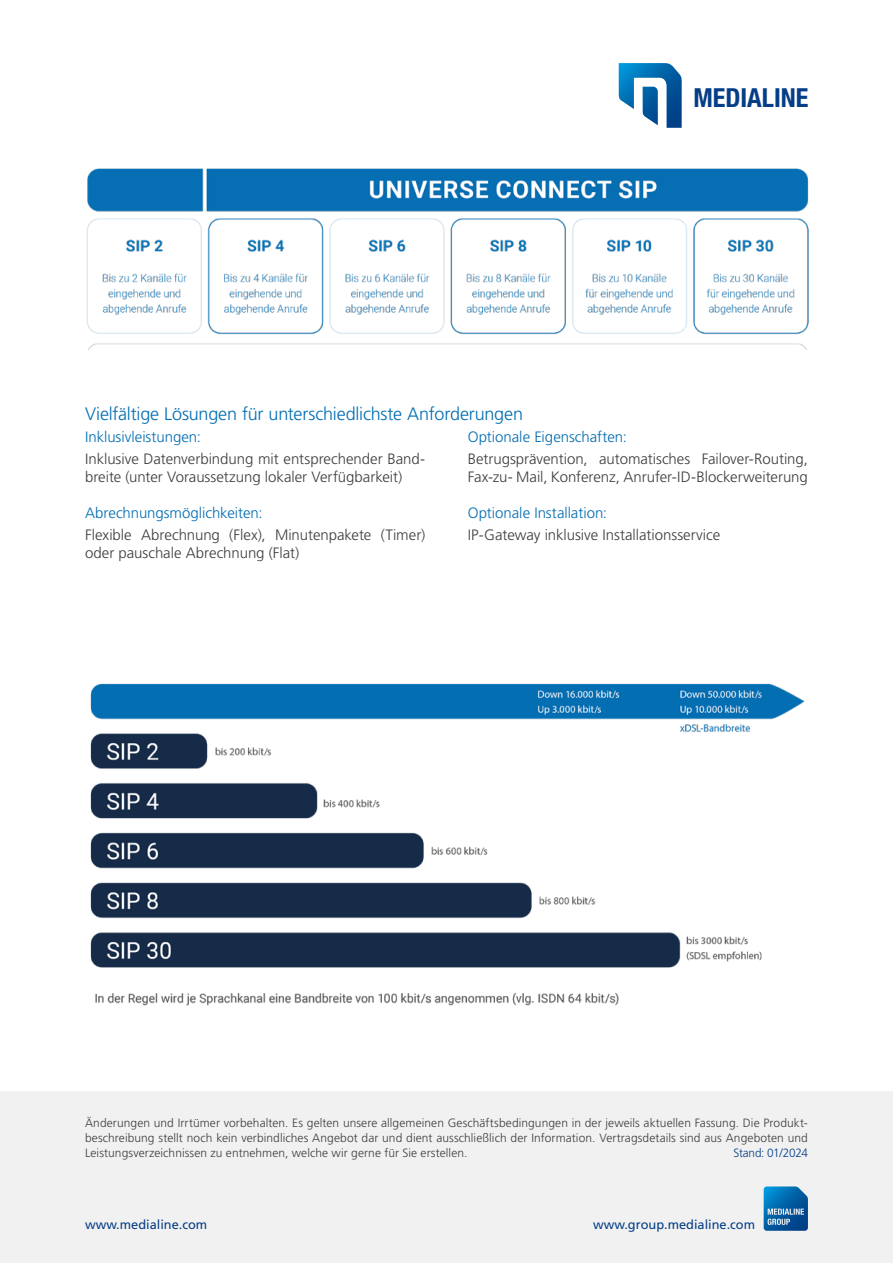
<style>
.page{position:relative;width:893px;height:1263px;background:#fff}
.page>*{position:absolute;margin:0;border:0;box-sizing:border-box;transform-origin:0 0}
.t1{font:700 condensed 26.25px "Helvetica Neue";color:#053e86}
.t2{font:300 18px "Frutiger LT Pro";letter-spacing:-.01em;color:#006db1}
.t3{font:300 15px/18px "Frutiger LT Pro";color:#3d3d3c}
.t4{font:300 15px "Frutiger LT Pro";letter-spacing:-.005em;color:#006db1}
.t5{font:12.75px "Frutiger LT Pro";color:#053e86}
.t6{font:300 12px/15px "Frutiger LT Pro";letter-spacing:.005em;color:#3d3d3c;text-align:justify}
.t7{font:300 12px "Frutiger LT Pro";letter-spacing:-.025em;color:#053e86}
</style>
<div class="page">
<img style="left:87px;top:168px;width:722px;height:181px">
<img style="left:90px;top:683px;width:715px;height:323px">
<div style="left:0;top:1091px;width:893px;height:172px;background:#f1f1f1"></div>
<svg style="left:618px;top:63px;width:64px;height:65px"></svg>
<svg style="left:764px;top:1186px;width:44px;height:45px;background:#2475b0"></svg>
<h1 class="t1" style="left:693px;top:82px;width:117px">MEDIALINE</h1>
<h2 class="t2" style="left:85px;top:403px;width:439px">Vielfältige Lösungen für unterschiedlichste Anforderungen</h2>
<p class="t4" style="left:85px;top:428px;width:117px">Inklusivleistungen:</p>
<p class="t3" style="left:85px;top:450px;width:342px">Inklusive Datenverbindung mit entsprechender Band&shy;breite (unter Voraussetzung lokaler Verfügbarkeit)</p>
<p class="t4" style="left:85px;top:504px;width:179px">Abrechnungsmöglichkeiten:</p>
<p class="t3" style="left:85px;top:526px;width:342px">Flexible Abrechnung (Flex), Minutenpakete (Timer) oder pauschale Abrechnung (Flat)</p>
<p class="t4" style="left:468px;top:428px;width:161px">Optionale Eigenschaften:</p>
<p class="t3" style="left:468px;top:450px;width:342px">Betrugsprävention, automatisches Failover-Routing,<br>Fax-zu- Mail, Konferenz, Anrufer-ID-Blockerweiterung</p>
<p class="t4" style="left:468px;top:504px;width:141px">Optionale Installation:</p>
<p class="t3" style="left:468px;top:526px;width:254px">IP-Gateway inklusive Installationsservice</p>
<p class="t6" style="left:85px;top:1115px;width:724px">Änderungen und Irrtümer vorbehalten. Es gelten unsere allgemeinen Geschäftsbedingungen in der jeweils aktuellen Fassung. Die Produkt&shy;beschreibung stellt noch kein verbindliches Angebot dar und dient ausschließlich der Information. Vertragsdetails sind aus Angeboten und Leistungsverzeichnissen zu entnehmen, welche wir gerne für Sie erstellen.</p>
<p class="t7" style="left:734px;top:1145px;width:76px">Stand: 01/2024</p>
<p class="t5" style="left:85px;top:1216px;width:124px">www.medialine.com</p>
<p class="t5" style="left:593px;top:1216px;width:164px">www.group.medialine.com</p>
</div>
